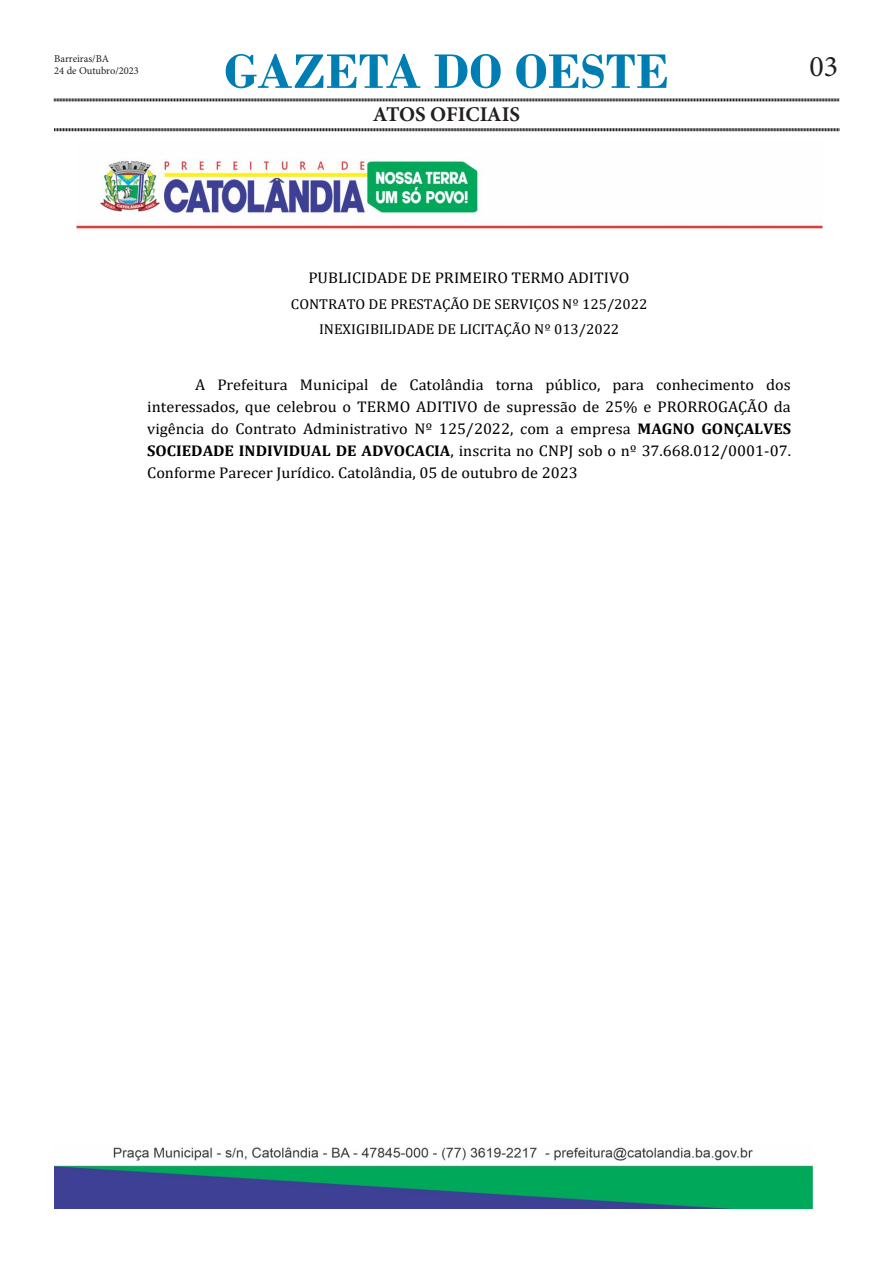
<style>
.page{position:relative;width:893px;height:1263px;background:#fff}
.page>*{position:absolute;margin:0;border:0;box-sizing:border-box;transform-origin:0 0}
.t1{font:700 51px "Bodoni";color:#007eb4}
.t2{font:30px "Minion Pro";color:#231f20}
.t3{font:700 21px "Minion Pro";letter-spacing:-.005em;color:#231f20}
.t4{font:15.6px/22px "Cambria";color:#000;text-align:justify;scale:1.05 1}
.t5{font:14.25px/25.8px "Cambria";color:#000;text-align:center;scale:1.05 1}
.t6{font:10.5px "Minion Pro";color:#231f20}
.s1{font-weight:700}
</style>
<div class="page">
<svg style="left:54px;top:98px;width:785px;height:4px;background:#908e8e"></svg>
<svg style="left:54px;top:128px;width:785px;height:4px;background:#908e8e"></svg>
<img style="left:77px;top:159px;width:745px;height:71px">
<img style="left:54px;top:1147px;width:759px;height:62px">
<p class="t1" style="left:224px;top:41px;width:446px">GAZETA DO OESTE</p>
<p class="t3" style="left:373px;top:100px;width:149px">ATOS OFICIAIS</p>
<p class="t6" style="left:54px;top:51px;width:56px">Barreiras/BA</p>
<p class="t6" style="left:54px;top:64px;width:86px">24 de Outubro/2023</p>
<p class="t2" style="left:809px;top:46px;width:30px">03</p>
<p class="t4" style="left:308px;top:266px;width:307px">PUBLICIDADE DE PRIMEIRO TERMO ADITIVO</p>
<p class="t5" style="left:291px;top:291px;width:341px">CONTRATO DE PRESTAÇÃO DE SERVIÇOS Nº 125/2022<br>INEXIGIBILIDADE DE LICITAÇÃO Nº 013/2022</p>
<p class="t4" style="left:147px;top:374px;width:615px;text-indent:48px">A Prefeitura Municipal de Catolândia torna público, para conhecimento dos interessados, que celebrou o TERMO ADITIVO de supressão de 25% e PRORROGAÇÃO da vigência do Contrato Administrativo Nº 125/2022, com a empresa <span class="s1">MAGNO GONÇALVES SOCIEDADE INDIVIDUAL DE ADVOCACIA</span>, inscrita no CNPJ sob o nº 37.668.012/0001-07.<br>Conforme Parecer Jurídico. Catolândia, 05 de outubro de 2023</p>
</div>
